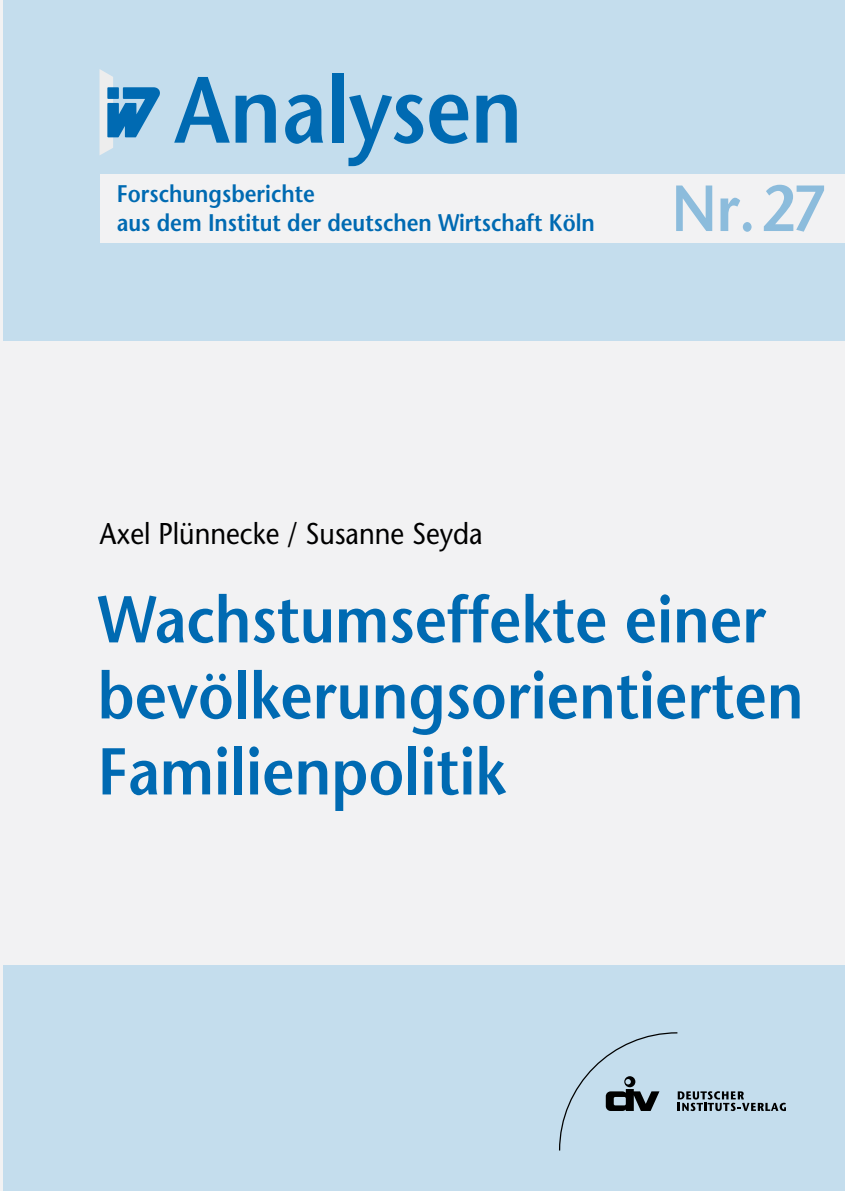
<style>
.page{position:relative;width:845px;height:1191px;background:#f2f2f3}
.page>*{position:absolute;margin:0;border:0;box-sizing:border-box;transform-origin:0 0}
.t1{font:600 66px/76px "Stone Sans";color:#006ab2;scale:.9 1}
.t2{font:600 65px "Stone Sans";color:#8cbcdc;scale:.9 1}
.t3{font:30px "Stone Sans";color:#000;scale:.9 1}
.t4{font:600 24px/29px "Stone Sans";color:#006ab2;scale:.9 1}
</style>
<div class="page">
<div style="left:4px;top:0;width:841px;height:341px;background:#c4dded"></div>
<div style="left:100px;top:175px;width:745px;height:68px;background:#f2f2f3"></div>
<div style="left:4px;top:965px;width:841px;height:226px;background:#c4dded"></div>
<svg style="left:559px;top:1032px;width:227px;height:118px"></svg>
<svg style="left:99px;top:69px;width:61px;height:86px"></svg>
<svg style="left:174px;top:77px;width:102px;height:66px"></svg>
<svg style="left:285px;top:95px;width:38px;height:49px"></svg>
<div style="left:332px;top:74px;width:11px;height:69px;background:#006ab2"></div>
<svg style="left:348px;top:95px;width:75px;height:71px"></svg>
<svg style="left:429px;top:95px;width:40px;height:49px"></svg>
<svg style="left:476px;top:95px;width:41px;height:48px"></svg>
<p class="t4" style="left:117px;top:179px;width:532px">Forschungsberichte<br>aus dem Institut der deutschen Wirtschaft Köln</p>
<p class="t2" style="left:671px;top:168px;width:173px">Nr. 27</p>
<p class="t3" style="left:100px;top:515px;width:427px">Axel Plünnecke / Susanne Seyda</p>
<p class="t1" style="left:98px;top:580px;width:786px">Wachstumseffekte einer bevölkerungsorientierten<br>Familienpolitik</p>
</div>
